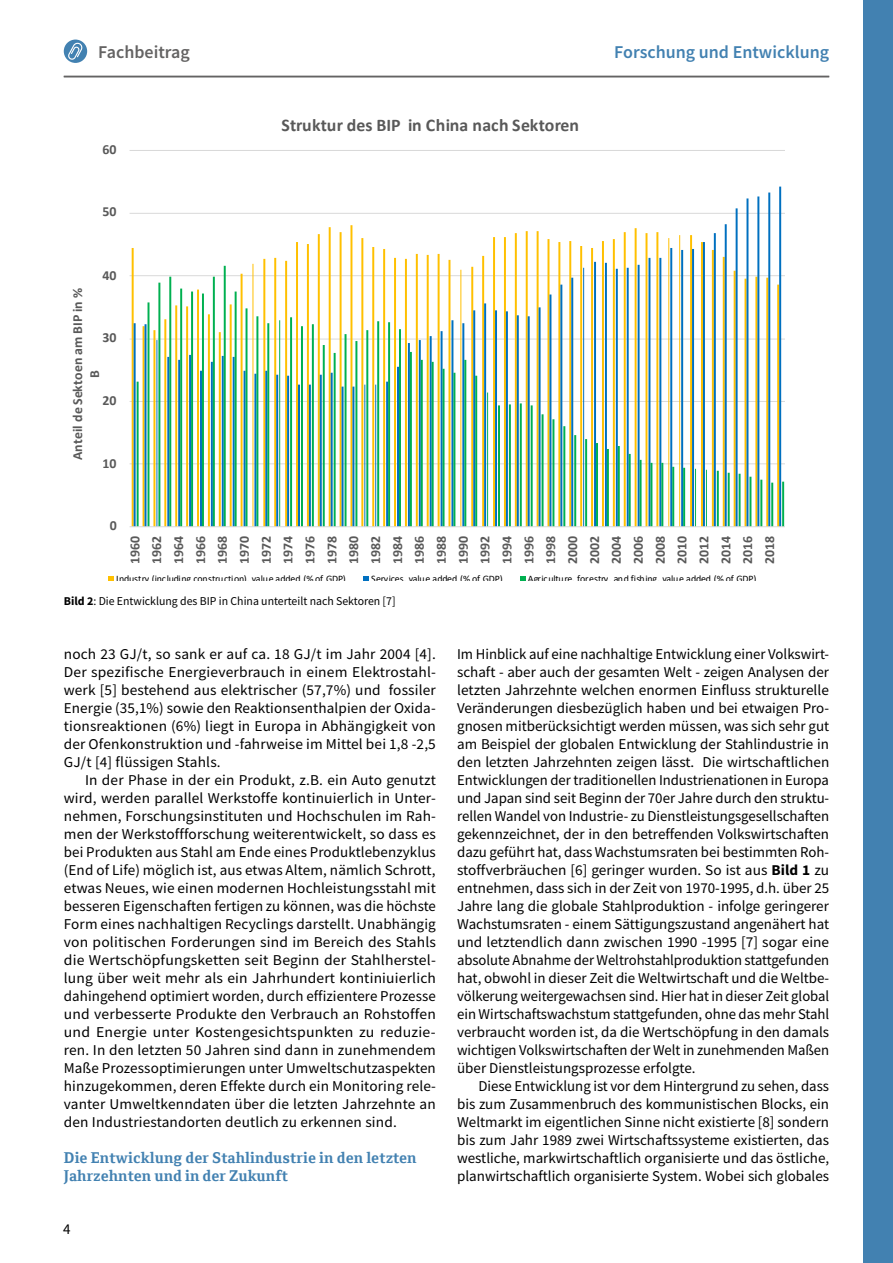
<style>
.page{position:relative;width:893px;height:1263px;background:#fff}
.page>*{position:absolute;margin:0;border:0;box-sizing:border-box;transform-origin:0 0}
.t1{font:600 18px "Source Sans Pro";color:#4281b1}
.t2{font:600 18px "Source Sans Pro";color:#646363}
.t3{font:700 17.85px "Calibri";letter-spacing:.015em;color:#595959}
.stahl_Copy_Einzug{font:15px/18px "Source Sans Pro";letter-spacing:.01em;color:#000;text-align:justify}
.stahl_Copy{font:15px/18px "Source Sans Pro";color:#000;text-align:justify}
.stahl_Subhead{font:700 15px/18px "Cordale";color:#4281b1}
.t4{font:700 13.8px/21.9px "Calibri";letter-spacing:-.005em;color:#595959;text-align:justify}
.stahl_BU{font:12px "Source Sans Pro";color:#000}
.t5{font:9.9px "Calibri";letter-spacing:-.025em;color:#000}
.s1{font-weight:700}
</style>
<div class="page">
<svg style="left:108px;top:150px;width:676px;height:431px"></svg>
<div style="left:64px;top:40px;width:23px;height:23px;background:#4281b1;border-radius:50%"></div>
<svg style="left:67px;top:43px;width:17px;height:18px"></svg>
<div style="left:863px;top:0;width:30px;height:1263px;background:#4281b1"></div>
<hr style="left:64px;top:76px;width:765px;height:1px;background:#646363">
<p class="t2" style="left:98px;top:41px;width:93px">Fachbeitrag</p>
<p class="t1" style="left:614px;top:41px;width:216px">Forschung und Entwicklung</p>
<p class="t4" style="left:103px;top:138px;width:15px">60</p>
<p class="t4" style="left:103px;top:201px;width:15px">50</p>
<p class="t3" style="left:281px;top:113px;width:299px">Struktur des BIP in China nach Sektoren</p>
<p class="t4" style="left:103px;top:264px;width:15px">40</p>
<p class="t4" style="left:69px;top:460px;width:173px;line-height:16.8px;text-align:center;rotate:-90deg">Anteil de Sektoen am BIP in %<br>B</p>
<p class="t4" style="left:103px;top:326px;width:15px">30</p>
<p class="t4" style="left:103px;top:390px;width:15px">20</p>
<p class="t4" style="left:103px;top:452px;width:15px">10</p>
<p class="t4" style="left:110px;top:514px;width:9px">0</p>
<p class="t4" style="left:124px;top:564px;width:29px;rotate:-90deg">1960<br>1962<br>1964<br>1966<br>1968<br>1970<br>1972<br>1974<br>1976<br>1978<br>1980<br>1982<br>1984<br>1986<br>1988<br>1990<br>1992<br>1994<br>1996<br>1998<br>2000<br>2002<br>2004<br>2006<br>2008<br>2010<br>2012<br>2014<br>2016<br>2018</p>
<p class="t5" style="left:116px;top:571px;width:231px">Industry (including construction), value added (% of GDP)</p>
<p class="t5" style="left:371px;top:571px;width:133px">Services, value added (% of GDP)</p>
<p class="t5" style="left:528px;top:571px;width:230px">Agriculture, forestry, and fishing, value added (% of GDP)</p>
<p class="stahl_BU" style="left:64px;top:593px;width:333px"><span class="s1">Bild 2</span>: Die Entwicklung des BIP in China unterteilt nach Sektoren [7]</p>
<p class="stahl_Copy_Einzug" style="left:64px;top:645px;width:374px">noch 23 GJ/t, so sank er auf ca. 18 GJ/t im Jahr 2004 [4].<br>Der spezifische Energieverbrauch in einem Elektrostahl&shy;werk [5] bestehend aus elektrischer (57,7%) und fossiler Energie (35,1%) sowie den Reaktionsenthalpien der Oxida&shy;tionsreaktionen (6%) liegt in Europa in Abhängigkeit von der Ofenkonstruktion und -fahrweise im Mittel bei 1,8 -2,5<br>GJ/t [4] flüssigen Stahls.</p>
<p class="stahl_Copy_Einzug" style="left:64px;top:771px;width:374px;text-indent:21px">In der Phase in der ein Produkt, z.B. ein Auto genutzt wird, werden parallel Werkstoffe kontinuierlich in Unter&shy;nehmen, Forschungsinstituten und Hochschulen im Rah&shy;men der Werkstoffforschung weiterentwickelt, so dass es bei Produkten aus Stahl am Ende eines Produktlebenzyklus (End of Life) möglich ist, aus etwas Altem, nämlich Schrott, etwas Neues, wie einen modernen Hochleistungsstahl mit besseren Eigenschaften fertigen zu können, was die höchste Form eines nachhaltigen Recyclings darstellt. Unabhängig von politischen Forderungen sind im Bereich des Stahls die Wertschöpfungsketten seit Beginn der Stahlherstel&shy;lung über weit mehr als ein Jahrhundert kontiniuierlich dahingehend optimiert worden, durch effizientere Prozesse und verbesserte Produkte den Verbrauch an Rohstoffen und Energie unter Kostengesichtspunkten zu reduzie&shy;ren. In den letzten 50 Jahren sind dann in zunehmendem Maße Prozessoptimierungen unter Umweltschutzaspekten hinzugekommen, deren Effekte durch ein Monitoring rele&shy;vanter Umweltkenndaten über die letzten Jahrzehnte an den Industriestandorten deutlich zu erkennen sind.</p>
<p class="stahl_Subhead" style="left:64px;top:1149px;width:354px">Die Entwicklung der Stahlindustrie in den letzten<br>Jahrzehnten und in der Zukunft</p>
<p class="stahl_Copy" style="left:63px;top:1220px;width:9px">4</p>
<p class="stahl_Copy" style="left:457px;top:645px;width:374px">Im Hinblick auf eine nachhaltige Entwicklung einer Volkswirt&shy;schaft - aber auch der gesamten Welt - zeigen Analysen der letzten Jahrzehnte welchen enormen Einfluss strukturelle Veränderungen diesbezüglich haben und bei etwaigen Pro&shy;gnosen mitberücksichtigt werden müssen, was sich sehr gut am Beispiel der globalen Entwicklung der Stahlindustrie in den letzten Jahrzehnten zeigen lässt. Die wirtschaftlichen Entwicklungen der traditionellen Industrienationen in Europa und Japan sind seit Beginn der 70er Jahre durch den struktu&shy;rellen Wandel von Industrie- zu Dienstleistungsgesellschaften gekennzeichnet, der in den betreffenden Volkswirtschaften dazu geführt hat, dass Wachstumsraten bei bestimmten Roh&shy;stoffverbräuchen [6] geringer wurden. So ist aus <span class="s1">Bild 1</span> zu entnehmen, dass sich in der Zeit von 1970-1995, d.h. über 25<br>Jahre lang die globale Stahlproduktion - infolge geringerer Wachstumsraten - einem Sättigungszustand angenähert hat und letztendlich dann zwischen 1990 -1995 [7] sogar eine absolute Abnahme der Weltrohstahlproduktion stattgefunden hat, obwohl in dieser Zeit die Weltwirtschaft und die Weltbe&shy;völkerung weitergewachsen sind. Hier hat in dieser Zeit global ein Wirtschaftswachstum stattgefunden, ohne das mehr Stahl verbraucht worden ist, da die Wertschöpfung in den damals wichtigen Volkswirtschaften der Welt in zunehmenden Maßen über Dienstleistungsprozesse erfolgte.</p>
<p class="stahl_Copy_Einzug" style="left:457px;top:1077px;width:374px;text-indent:21px">Diese Entwicklung ist vor dem Hintergrund zu sehen, dass bis zum Zusammenbruch des kommunistischen Blocks, ein Weltmarkt im eigentlichen Sinne nicht existierte [8] sondern bis zum Jahr 1989 zwei Wirtschaftssysteme existierten, das westliche, markwirtschaftlich organisierte und das östliche, planwirtschaftlich organisierte System. Wobei sich globales</p>
</div>
